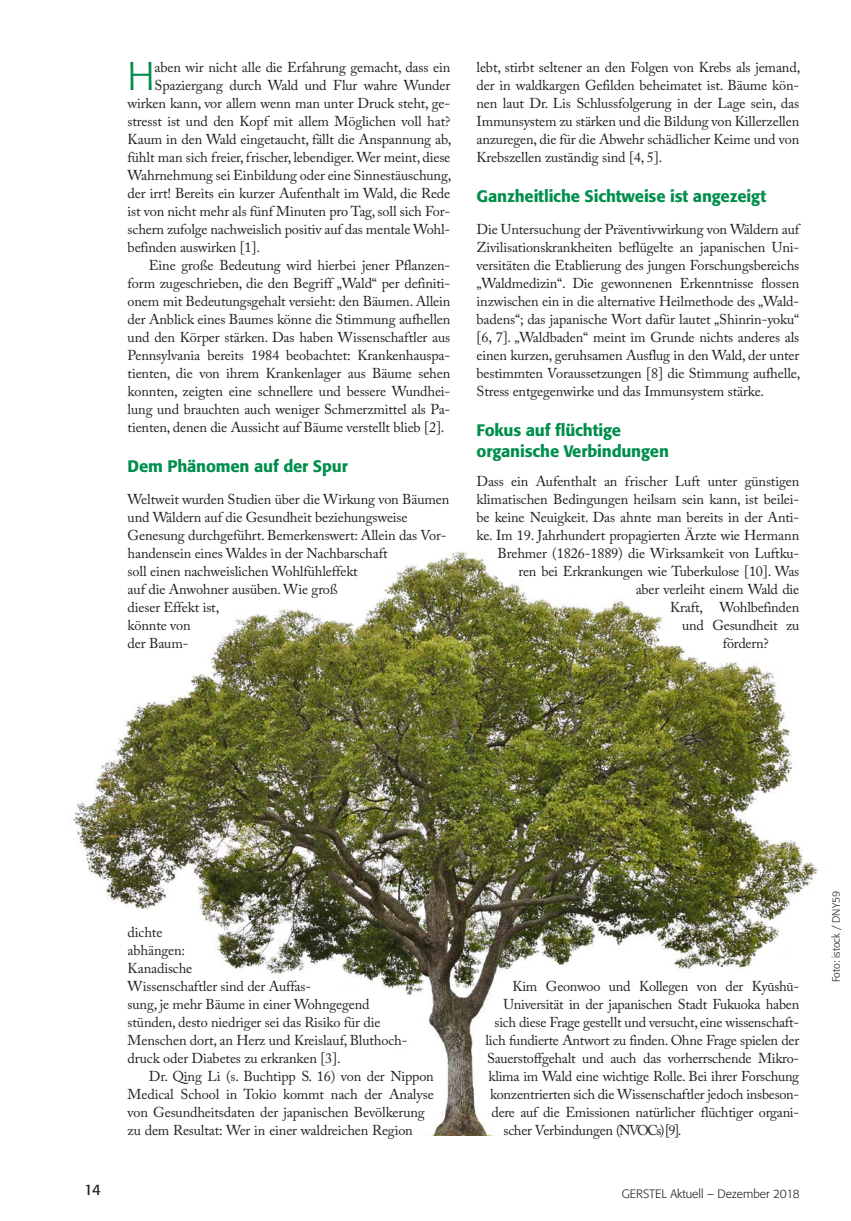
<style>
.page{position:relative;width:851px;height:1221px;background:#fff}
.page>*{position:absolute;margin:0;border:0;box-sizing:border-box;transform-origin:0 0}
.t1{font:300 39.6px "Formata";color:#008e4c}
.t2{font:500 16.5px/21px "Formata";letter-spacing:-.01em;color:#008e4c}
.t3{font:15px "Formata";color:#231f20}
.t4{font:14.25px/18px "Adobe Caslon Pro";letter-spacing:-.01em;color:#231f20}
.t5{font:300 12px "Formata";color:#231f20}
.t6{font:300 10.5px "Formata";color:#231f20}
</style>
<div class="page">
<img style="left:71px;top:551px;width:748px;height:584px">
<h1 class="t1" style="left:128px;top:53px;width:29px">H</h1>
<p class="t4" style="left:154px;top:58px;width:297px">aben wir nicht alle die Erfahrung gemacht, dass ein</p>
<p class="t4" style="left:154px;top:76px;width:297px">Spaziergang durch Wald und Flur wahre Wunder</p>
<p class="t4" style="left:128px;top:94px;width:324px">wirken kann, vor allem wenn man unter Druck steht, ge-</p>
<p class="t4" style="left:128px;top:112px;width:324px">stresst ist und den Kopf mit allem Möglichen voll hat?</p>
<p class="t4" style="left:128px;top:130px;width:325px">Kaum in den Wald eingetaucht, fällt die Anspannung ab,</p>
<p class="t4" style="left:128px;top:148px;width:324px">fühlt man sich freier, frischer, lebendiger. Wer meint, diese</p>
<p class="t4" style="left:128px;top:166px;width:325px">Wahrnehmung sei Einbildung oder eine Sinnestäuschung,</p>
<p class="t4" style="left:128px;top:184px;width:324px">der irrt! Bereits ein kurzer Aufenthalt im Wald, die Rede</p>
<p class="t4" style="left:128px;top:202px;width:324px">ist von nicht mehr als fünf Minuten pro Tag, soll sich For-</p>
<p class="t4" style="left:128px;top:220px;width:324px">schern zufolge nachweislich positiv auf das mentale Wohl-</p>
<p class="t4" style="left:128px;top:238px;width:134px">befinden auswirken [1].</p>
<p class="t4" style="left:149px;top:256px;width:303px">Eine große Bedeutung wird hierbei jener Pflanzen-</p>
<p class="t4" style="left:128px;top:274px;width:324px">form zugeschrieben, die den Begriff „Wald“ per definiti-</p>
<p class="t4" style="left:128px;top:292px;width:324px">onem mit Bedeutungsgehalt versieht: den Bäumen. Allein</p>
<p class="t4" style="left:128px;top:310px;width:324px">der Anblick eines Baumes könne die Stimmung aufhellen</p>
<p class="t4" style="left:128px;top:328px;width:324px">und den Körper stärken. Das haben Wissenschaftler aus</p>
<p class="t4" style="left:128px;top:346px;width:324px">Pennsylvania bereits 1984 beobachtet: Krankenhauspa-</p>
<p class="t4" style="left:128px;top:364px;width:324px">tienten, die von ihrem Krankenlager aus Bäume sehen</p>
<p class="t4" style="left:128px;top:382px;width:324px">konnten, zeigten eine schnellere und bessere Wundhei-</p>
<p class="t4" style="left:128px;top:400px;width:324px">lung und brauchten auch weniger Schmerzmittel als Pa-</p>
<p class="t4" style="left:128px;top:418px;width:318px">tienten, denen die Aussicht auf Bäume verstellt blieb [2].</p>
<p class="t2" style="left:128px;top:456px;width:222px">Dem Phänomen auf der Spur</p>
<p class="t4" style="left:128px;top:490px;width:323px">Weltweit wurden Studien über die Wirkung von Bäumen und Wäldern auf die Gesundheit beziehungsweise Genesung durchgeführt. Bemerkenswert: Allein das Vor&shy;handensein eines Waldes in der Nachbarschaft<br>soll einen nachweislichen Wohlfühleffekt<br>auf die Anwohner ausüben. Wie groß<br>dieser Effekt ist,<br>könnte von<br>der Baum-</p>
<p class="t4" style="left:476px;top:58px;width:325px;text-align:justify">lebt, stirbt seltener an den Folgen von Krebs als jemand, der in waldkargen Gefilden beheimatet ist. Bäume kön&shy;nen laut Dr. Lis Schlussfolgerung in der Lage sein, das Immunsystem zu stärken und die Bildung von Killerzellen anzuregen, die für die Abwehr schädlicher Keime und von Krebszellen zuständig sind [4, 5].</p>
<p class="t2" style="left:476px;top:186px;width:291px">Ganzheitliche Sichtweise ist angezeigt</p>
<p class="t4" style="left:476px;top:220px;width:325px;text-align:justify">Die Untersuchung der Präventivwirkung von Wäldern auf Zivilisationskrankheiten beflügelte an japanischen Uni&shy;versitäten die Etablierung des jungen Forschungsbereichs „Waldmedizin“. Die gewonnenen Erkenntnisse flossen inzwischen ein in die alternative Heilmethode des „Wald&shy;badens“; das japanische Wort dafür lautet „Shinrin-yoku“ [6, 7]. „Waldbaden“ meint im Grunde nichts anderes als einen kurzen, geruhsamen Ausflug in den Wald, der unter bestimmten Voraussetzungen [8] die Stimmung aufhelle, Stress entgegenwirke und das Immunsystem stärke.</p>
<p class="t2" style="left:476px;top:420px;width:194px">Fokus auf flüchtige organische Verbindungen</p>
<p class="t4" style="left:476px;top:472px;width:324px">Dass ein Aufenthalt an frischer Luft unter günstigen</p>
<p class="t4" style="left:476px;top:490px;width:324px">klimatischen Bedingungen heilsam sein kann, ist beilei-</p>
<p class="t4" style="left:476px;top:508px;width:324px">be keine Neuigkeit. Das ahnte man bereits in der Anti-</p>
<p class="t4" style="left:476px;top:526px;width:324px">ke. Im 19. Jahrhundert propagierten Ärzte wie Hermann</p>
<p class="t4" style="left:497px;top:544px;width:303px">Brehmer (1826-1889) die Wirksamkeit von Luftku-</p>
<p class="t4" style="left:518px;top:562px;width:282px">ren bei Erkrankungen wie Tuberkulose [10]. Was</p>
<p class="t4" style="left:635px;top:580px;width:165px">aber verleiht einem Wald die</p>
<p class="t4" style="left:670px;top:598px;width:131px">Kraft, Wohlbefinden</p>
<p class="t4" style="left:682px;top:616px;width:119px">und Gesundheit zu</p>
<p class="t4" style="left:722px;top:634px;width:48px">fördern?</p>
<p class="t4" style="left:128px;top:922px;width:281px">dichte<br>abhängen:<br>Kanadische<br>Wissenschaftler sind der Auffas-<br>sung, je mehr Bäume in einer Wohngegend stünden, desto niedriger sei das Risiko für die<br>Menschen dort, an Herz und Kreislauf, Bluthoch&shy;druck oder Diabetes zu erkranken [3].</p>
<p class="t4" style="left:128px;top:1066px;width:308px;text-indent:21px">Dr. Qing Li (s. Buchtipp S. 16) von der Nippon Medical School in Tokio kommt nach der Analyse von Gesundheitsdaten der japanischen Bevölkerung zu dem Resultat: Wer in einer waldreichen Region</p>
<p class="t4" style="left:512px;top:976px;width:288px">Kim Geonwoo und Kollegen von der Kyūshū-</p>
<p class="t4" style="left:503px;top:994px;width:297px">Universität in der japanischen Stadt Fukuoka haben</p>
<p class="t4" style="left:494px;top:1012px;width:306px">sich diese Frage gestellt und versucht, eine wissenschaft-</p>
<p class="t4" style="left:485px;top:1030px;width:315px">lich fundierte Antwort zu finden. Ohne Frage spielen der</p>
<p class="t4" style="left:487px;top:1048px;width:314px">Sauerstoffgehalt und auch das vorherrschende Mikro-</p>
<p class="t4" style="left:488px;top:1066px;width:312px">klima im Wald eine wichtige Rolle. Bei ihrer Forschung</p>
<p class="t4" style="left:490px;top:1084px;width:311px">konzentrierten sich die Wissenschaftler jedoch insbeson-</p>
<p class="t4" style="left:491px;top:1102px;width:309px">dere auf die Emissionen natürlicher flüchtiger organi-</p>
<p class="t4" style="left:503px;top:1120px;width:179px">scher Verbindungen (NVOCs) [9].</p>
<p class="t3" style="left:84px;top:1180px;width:18px">14</p>
<p class="t5" style="left:621px;top:1186px;width:180px">GERSTEL Aktuell – Dezember 2018</p>
<p class="t6" style="left:829px;top:982px;width:93px;rotate:-90deg">Foto: istock / DNY59</p>
</div>
